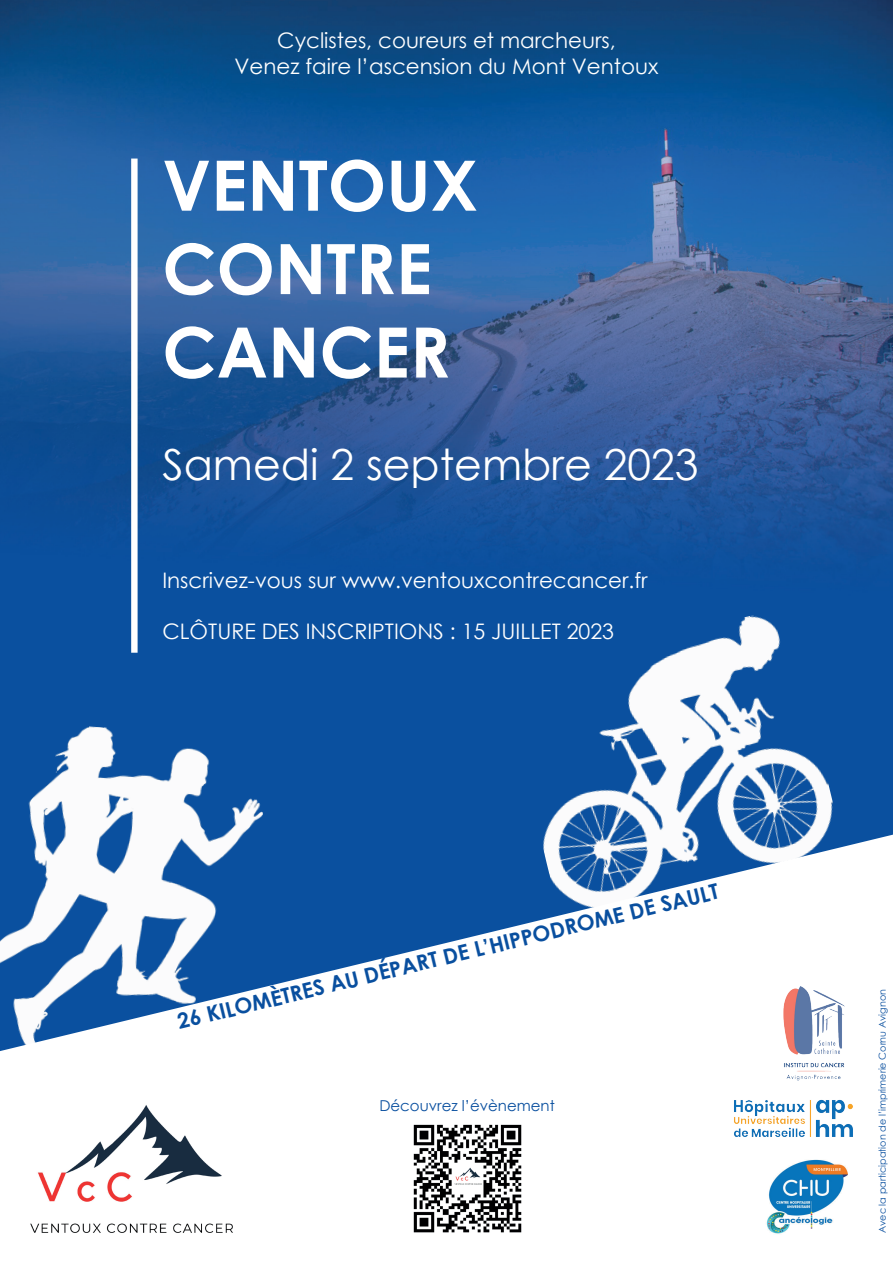
<style>
.page{position:relative;width:893px;height:1263px;background:#fff}
.page>*{position:absolute;margin:0;border:0;box-sizing:border-box;transform-origin:0 0}
.t1{font:700 69.45px/83.4px "Century Gothic";color:#fff}
.t2{font:42.75px "Century Gothic";color:#fff}
.t3{font:21.45px/25.7px "Century Gothic";color:#fff;text-align:center}
.t4{font:700 21.45px "Century Gothic";color:#094f9f}
.t5{font:15px "Century Gothic";color:#094f9f}
.t6{font:9.6px "Century Gothic";color:#094f9f}
</style>
<div class="page">
<img style="left:0;top:0;width:893px;height:826px">
<img style="left:0;top:720px;width:268px;height:106px">
<img style="left:501px;top:607px;width:344px;height:219px">
<div style="left:131px;top:159px;width:7px;height:494px;background:#fff"></div>
<svg style="left:0;top:826px;width:893px;height:350px"></svg>
<img style="left:726px;top:1092px;width:134px;height:52px">
<img style="left:772px;top:982px;width:80px;height:99px">
<img style="left:408px;top:1120px;width:118px;height:113px">
<img style="left:27px;top:1102px;width:209px;height:131px">
<img style="left:766px;top:1159px;width:81px;height:75px">
<p class="t3" style="left:235px;top:27px;width:425px">Cyclistes, coureurs et marcheurs,<br>Venez faire l’ascension du Mont Ventoux</p>
<p class="t1" style="left:162px;top:141px;width:317px">VENTOUX<br>CONTRE<br>CANCER</p>
<p class="t2" style="left:162px;top:435px;width:538px">Samedi 2 septembre 2023</p>
<p class="t3" style="left:162px;top:567px;width:487px">Inscrivez-vous sur www.ventouxcontrecancer.fr</p>
<p class="t3" style="left:162px;top:618px;width:453px">CLÔTURE DES INSCRIPTIONS : 15 JUILLET 2023</p>
<p class="t4" style="left:174px;top:1007px;width:558px;rotate:-14deg">26 KILOMÈTRES AU DÉPART DE L’HIPPODROME DE SAULT</p>
<p class="t5" style="left:379px;top:1095px;width:177px">Découvrez l’évènement</p>
<p class="t6" style="left:876px;top:1233px;width:245px;rotate:-90deg">Avec la participation de l’imprimerie Cornu Avignon</p>
</div>
